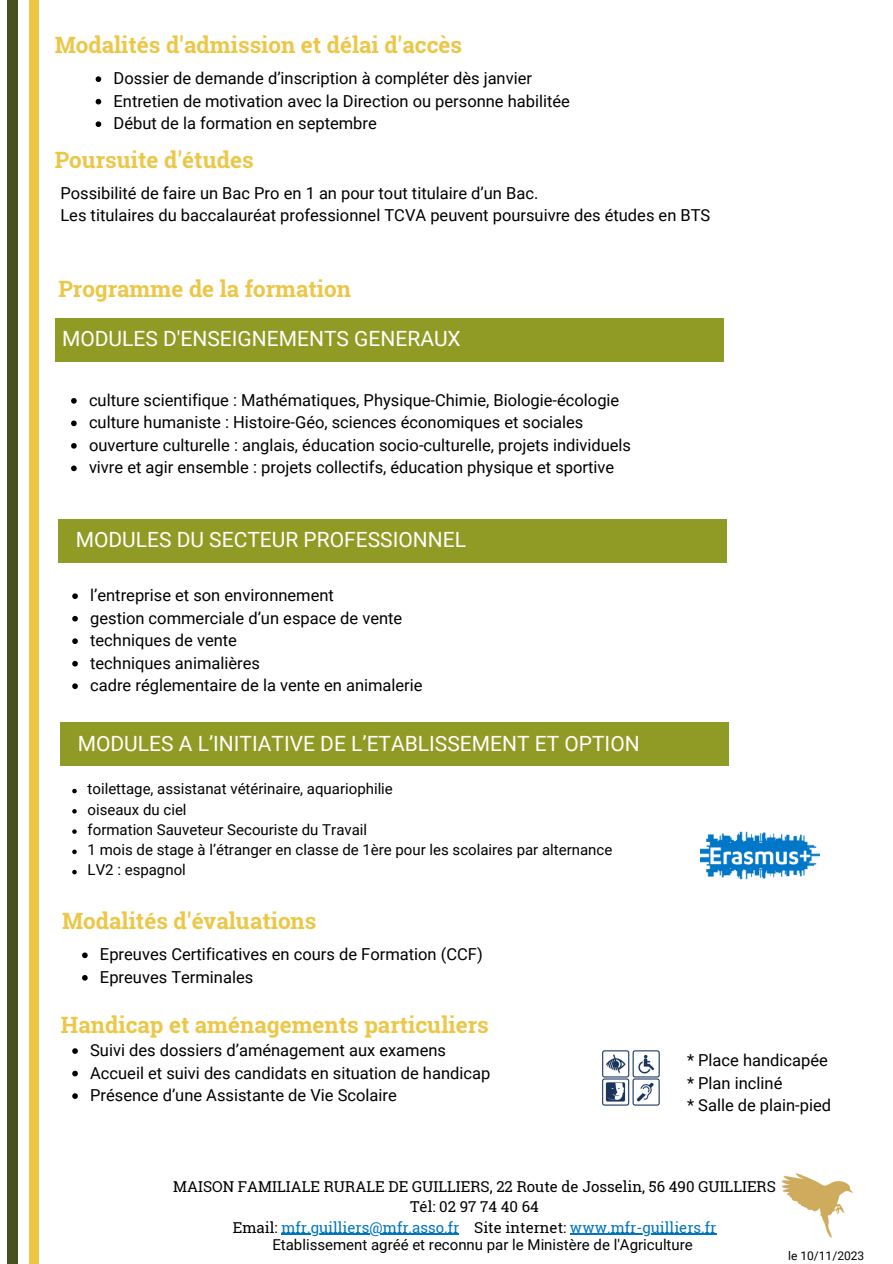
<style>
.page{position:relative;width:893px;height:1264px;background:#fff}
.page>*{position:absolute;margin:0;border:0;box-sizing:border-box;transform-origin:0 0}
.t1{font:700 22.5px "Roboto Slab";color:#ecc747}
.t2{font:21px "Roboto";color:#fff}
.t3{font:16.5px "Roboto";color:#000}
.t4{font:15px "Roboto";color:#000}
.t5{font:15px "Roboto Slab";color:#000}
.t6{font:15px "Roboto Slab";color:#0075be}
.t7{font:12px "Roboto";color:#000}
.s1{color:#000}
</style>
<div class="page">
<hr style="left:281px;top:1233px;width:178px;height:1px;background:#0075be">
<hr style="left:570px;top:1233px;width:146px;height:1px;background:#0075be">
<div style="left:8px;top:0;width:9px;height:1263px;background:#45521f"></div>
<div style="left:29px;top:0;width:10px;height:1263px;background:#ecc747"></div>
<img style="left:781px;top:1173px;width:72px;height:65px">
<svg style="left:72px;top:1048px;width:6px;height:5px"></svg>
<svg style="left:72px;top:1070px;width:6px;height:6px"></svg>
<svg style="left:72px;top:1093px;width:6px;height:5px"></svg>
<img style="left:700px;top:831px;width:119px;height:49px">
<svg style="left:82px;top:952px;width:6px;height:6px"></svg>
<svg style="left:82px;top:975px;width:6px;height:5px"></svg>
<svg style="left:96px;top:76px;width:5px;height:6px"></svg>
<svg style="left:96px;top:99px;width:5px;height:5px"></svg>
<svg style="left:96px;top:121px;width:5px;height:6px"></svg>
<div style="left:55px;top:318px;width:669px;height:43px;background:#909b25"></div>
<div style="left:58px;top:518px;width:669px;height:44px;background:#909b25"></div>
<div style="left:60px;top:722px;width:669px;height:44px;background:#909b25"></div>
<img style="left:602px;top:1050px;width:58px;height:56px">
<svg style="left:71px;top:398px;width:6px;height:5px"></svg>
<svg style="left:71px;top:420px;width:6px;height:6px"></svg>
<svg style="left:71px;top:443px;width:6px;height:5px"></svg>
<svg style="left:71px;top:465px;width:6px;height:6px"></svg>
<svg style="left:72px;top:788px;width:5px;height:5px"></svg>
<svg style="left:72px;top:809px;width:5px;height:4px"></svg>
<svg style="left:72px;top:829px;width:5px;height:4px"></svg>
<svg style="left:72px;top:849px;width:5px;height:5px"></svg>
<svg style="left:72px;top:869px;width:5px;height:5px"></svg>
<svg style="left:72px;top:593px;width:6px;height:6px"></svg>
<svg style="left:72px;top:616px;width:6px;height:5px"></svg>
<svg style="left:72px;top:638px;width:6px;height:6px"></svg>
<svg style="left:72px;top:661px;width:6px;height:5px"></svg>
<svg style="left:72px;top:683px;width:6px;height:6px"></svg>
<p class="t1" style="left:55px;top:30px;width:409px">Modalités d'admission et délai d'accès</p>
<p class="t3" style="left:113px;top:69px;width:420px">Dossier de demande d’inscription à compléter dès janvier</p>
<p class="t3" style="left:113px;top:91px;width:458px">Entretien de motivation avec la Direction ou personne habilitée</p>
<p class="t3" style="left:113px;top:114px;width:265px">Début de la formation en septembre</p>
<p class="t1" style="left:55px;top:144px;width:200px">Poursuite d'études</p>
<p class="t3" style="left:60px;top:184px;width:479px">Possibilité de faire un Bac Pro en 1 an pour tout titulaire d’un Bac.</p>
<p class="t3" style="left:60px;top:206px;width:651px">Les titulaires du baccalauréat professionnel TCVA peuvent poursuivre des études en BTS</p>
<p class="t1" style="left:58px;top:274px;width:294px">Programme de la formation</p>
<p class="t2" style="left:62px;top:327px;width:400px">MODULES D'ENSEIGNEMENTS GENERAUX</p>
<p class="t3" style="left:89px;top:390px;width:532px">culture scientifique : Mathématiques, Physique-Chimie, Biologie-écologie</p>
<p class="t3" style="left:89px;top:413px;width:496px">culture humaniste : Histoire-Géo, sciences économiques et sociales</p>
<p class="t3" style="left:89px;top:435px;width:543px">ouverture culturelle : anglais, éducation socio-culturelle, projets individuels</p>
<p class="t3" style="left:89px;top:458px;width:526px">vivre et agir ensemble : projets collectifs, éducation physique et sportive</p>
<p class="t2" style="left:76px;top:527px;width:392px">MODULES DU SECTEUR PROFESSIONNEL</p>
<p class="t3" style="left:90px;top:586px;width:245px">l’entreprise et son environnement</p>
<p class="t3" style="left:90px;top:608px;width:313px">gestion commerciale d’un espace de vente</p>
<p class="t3" style="left:90px;top:631px;width:148px">techniques de vente</p>
<p class="t3" style="left:90px;top:653px;width:171px">techniques animalières</p>
<p class="t3" style="left:90px;top:676px;width:334px">cadre réglementaire de la vente en animalerie</p>
<p class="t2" style="left:78px;top:731px;width:563px">MODULES A L’INITIATIVE DE L’ETABLISSEMENT ET OPTION</p>
<p class="t4" style="left:88px;top:780px;width:307px">toilettage, assistanat vétérinaire, aquariophilie</p>
<p class="t4" style="left:88px;top:800px;width:100px">oiseaux du ciel</p>
<p class="t4" style="left:88px;top:821px;width:281px">formation Sauveteur Secouriste du Travail</p>
<p class="t4" style="left:88px;top:841px;width:526px">1 mois de stage à l’étranger en classe de 1ère pour les scolaires par alternance</p>
<p class="t4" style="left:88px;top:861px;width:100px">LV2 : espagnol</p>
<p class="t1" style="left:62px;top:905px;width:256px">Modalités d'évaluations</p>
<p class="t3" style="left:100px;top:945px;width:384px">Epreuves Certificatives en cours de Formation (CCF)</p>
<p class="t3" style="left:100px;top:967px;width:155px">Epreuves Terminales</p>
<p class="t1" style="left:61px;top:1009px;width:429px">Handicap et aménagements particuliers</p>
<p class="t3" style="left:90px;top:1040px;width:357px">Suivi des dossiers d’aménagement aux examens</p>
<p class="t3" style="left:90px;top:1063px;width:401px">Accueil et suivi des candidats en situation de handicap</p>
<p class="t3" style="left:90px;top:1085px;width:308px">Présence d’une Assistante de Vie Scolaire</p>
<p class="t3" style="left:687px;top:1050px;width:142px">* Place handicapée</p>
<p class="t3" style="left:687px;top:1073px;width:97px">* Plan incliné</p>
<p class="t3" style="left:687px;top:1095px;width:146px">* Salle de plain-pied</p>
<p class="t5" style="left:173px;top:1176px;width:604px">MAISON FAMILIALE RURALE DE GUILLIERS, 22 Route de Josselin, 56 490 GUILLIERS</p>
<p class="t5" style="left:410px;top:1196px;width:130px">Tél: 02 97 74 40 64</p>
<p class="t6" style="left:233px;top:1216px;width:485px"><span class="s1">Email:</span> mfr.guilliers@mfr.asso.fr <span class="s1">Site internet:</span> www.mfr-guilliers.fr</p>
<p class="t4" style="left:272px;top:1235px;width:422px">Etablissement agréé et reconnu par le Ministère de l'Agriculture</p>
<p class="t7" style="left:788px;top:1248px;width:77px">le 10/11/2023</p>
</div>
